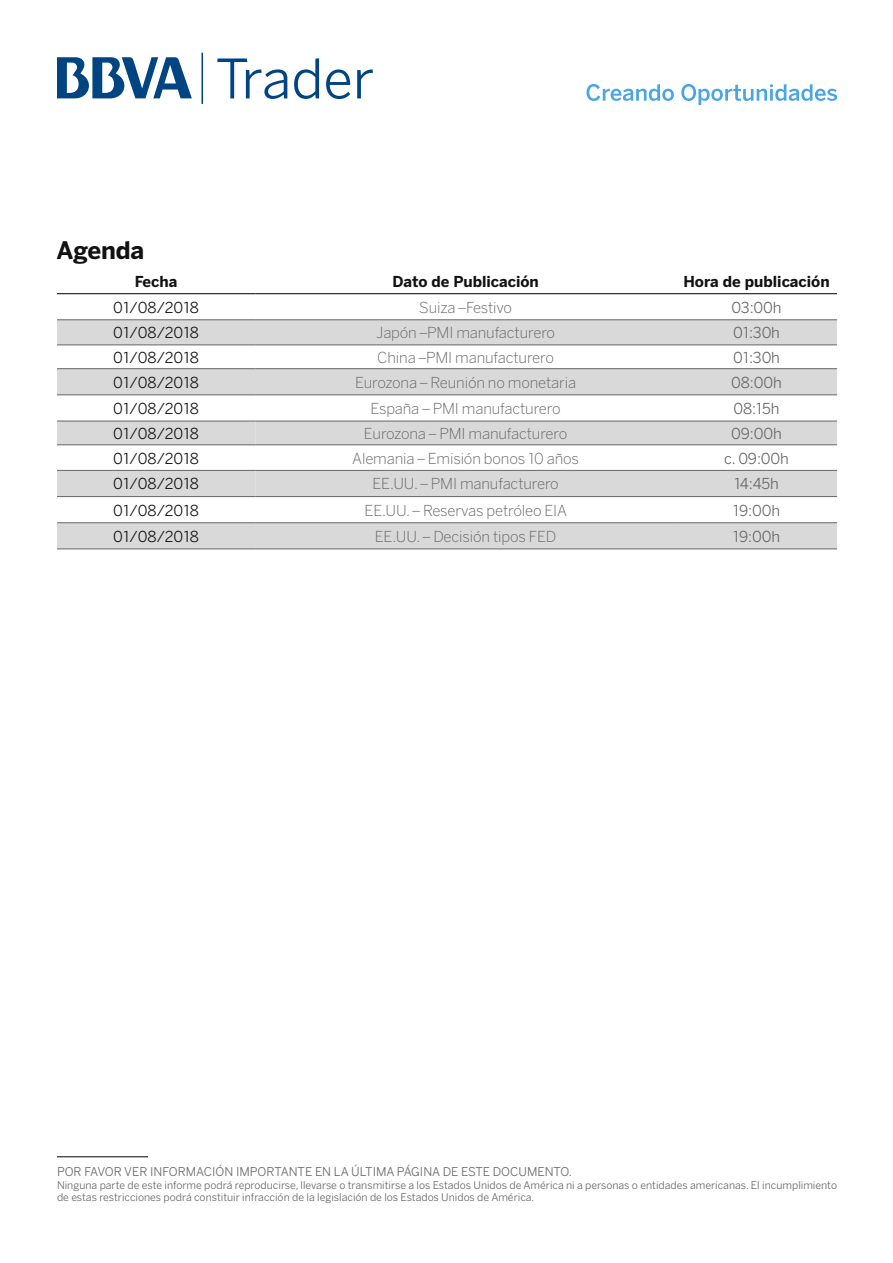
<style>
.page{position:relative;width:893px;height:1263px;background:#fff}
.page>*{position:absolute;margin:0;border:0;box-sizing:border-box;transform-origin:0 0}
.t1{font:54px "BBVA Benton Sans";color:#004481}
.Párrafo_unico{font:700 24px "BBVA Benton Sans";letter-spacing:-.01em;color:#121212}
.Estilo_de_párrafo_1{font:300 15px "BBVA Benton Sans";letter-spacing:-.01em;color:#666}
.t2{font:15px "BBVA Benton Sans";color:#121212}
.Estilo_de_párrafo_1-2{font:15px "BBVA Benton Sans";letter-spacing:-.01em;color:#666}
.subtitulo_de_tabla{font:700 15px "BBVA Benton Sans";color:#121212}
.t3{font:12px "BBVA Benton Sans";color:#666}
.t4{font:10.5px/12.6px "BBVA Benton Sans";color:#666}
</style>
<div class="page">
<svg style="left:57px;top:320px;width:780px;height:25px;background:#d4d4d4"></svg>
<svg style="left:57px;top:369px;width:780px;height:180px;fill:#d9d9d9"></svg>
<svg style="left:57px;top:422px;width:780px;height:100px"></svg>
<hr style="left:57px;top:319px;width:198px;height:1px;background:#666">
<hr style="left:255px;top:319px;width:421px;height:1px;background:#666">
<hr style="left:676px;top:319px;width:161px;height:1px;background:#666">
<hr style="left:57px;top:345px;width:198px;height:1px;background:#666">
<hr style="left:255px;top:345px;width:421px;height:1px;background:#666">
<hr style="left:676px;top:345px;width:161px;height:1px;background:#666">
<hr style="left:57px;top:368px;width:198px;height:1px;background:#666">
<hr style="left:255px;top:368px;width:421px;height:1px;background:#666">
<hr style="left:676px;top:368px;width:161px;height:1px;background:#666">
<hr style="left:57px;top:293px;width:198px;height:1px;background:#000">
<hr style="left:255px;top:293px;width:421px;height:1px;background:#000">
<hr style="left:676px;top:293px;width:161px;height:1px;background:#000">
<hr style="left:57px;top:395px;width:198px;height:1px;background:#666">
<hr style="left:57px;top:421px;width:198px;height:1px;background:#666">
<hr style="left:57px;top:445px;width:198px;height:1px;background:#666">
<hr style="left:57px;top:470px;width:198px;height:1px;background:#666">
<hr style="left:57px;top:496px;width:198px;height:1px;background:#666">
<hr style="left:255px;top:395px;width:421px;height:1px;background:#666">
<hr style="left:255px;top:421px;width:421px;height:1px;background:#666">
<hr style="left:255px;top:445px;width:421px;height:1px;background:#666">
<hr style="left:255px;top:470px;width:421px;height:1px;background:#666">
<hr style="left:255px;top:496px;width:421px;height:1px;background:#666">
<hr style="left:676px;top:395px;width:161px;height:1px;background:#666">
<hr style="left:676px;top:421px;width:161px;height:1px;background:#666">
<hr style="left:676px;top:445px;width:161px;height:1px;background:#666">
<hr style="left:676px;top:470px;width:161px;height:1px;background:#666">
<hr style="left:676px;top:496px;width:161px;height:1px;background:#666">
<hr style="left:57px;top:522px;width:198px;height:1px;background:#666">
<hr style="left:255px;top:522px;width:421px;height:1px;background:#666">
<hr style="left:676px;top:522px;width:161px;height:1px;background:#666">
<hr style="left:57px;top:549px;width:198px;height:1px;background:#666">
<hr style="left:255px;top:549px;width:421px;height:1px;background:#666">
<hr style="left:676px;top:549px;width:161px;height:1px;background:#666">
<hr style="left:57px;top:1156px;width:91px;height:1px;background:#000">
<svg style="left:586px;top:84px;width:88px;height:17px"></svg>
<svg style="left:681px;top:84px;width:156px;height:21px"></svg>
<svg style="left:57px;top:57px;width:135px;height:41px"></svg>
<hr style="left:201px;top:53px;width:2px;height:51px;background:#004481">
<p class="t1" style="left:216px;top:47px;width:160px">Trader</p>
<p class="Párrafo_unico" style="left:57px;top:235px;width:89px">Agenda</p>
<p class="subtitulo_de_tabla" style="left:135px;top:272px;width:44px">Fecha</p>
<p class="subtitulo_de_tabla" style="left:392px;top:272px;width:148px">Dato de Publicación</p>
<p class="subtitulo_de_tabla" style="left:683px;top:272px;width:148px">Hora de publicación</p>
<p class="t2" style="left:113px;top:298px;width:87px">01/08/2018</p>
<p class="Estilo_de_párrafo_1" style="left:419px;top:298px;width:94px">Suiza –Festivo</p>
<p class="Estilo_de_párrafo_1-2" style="left:731px;top:298px;width:52px">03:00h</p>
<p class="t2" style="left:113px;top:324px;width:87px">01/08/2018</p>
<p class="Estilo_de_párrafo_1" style="left:376px;top:324px;width:180px">Japón –PMI manufacturero</p>
<p class="Estilo_de_párrafo_1-2" style="left:733px;top:324px;width:48px">01:30h</p>
<p class="t2" style="left:113px;top:348px;width:87px">01/08/2018</p>
<p class="Estilo_de_párrafo_1" style="left:377px;top:348px;width:178px">China –PMI manufacturero</p>
<p class="Estilo_de_párrafo_1-2" style="left:733px;top:348px;width:48px">01:30h</p>
<p class="t2" style="left:113px;top:373px;width:87px">01/08/2018</p>
<p class="Estilo_de_párrafo_1" style="left:355px;top:373px;width:223px">Eurozona – Reunión no monetaria</p>
<p class="Estilo_de_párrafo_1-2" style="left:731px;top:373px;width:52px">08:00h</p>
<p class="t2" style="left:113px;top:399px;width:87px">01/08/2018</p>
<p class="Estilo_de_párrafo_1" style="left:371px;top:400px;width:192px">España – PMI manufacturero</p>
<p class="Estilo_de_párrafo_1-2" style="left:733px;top:399px;width:48px">08:15h</p>
<p class="t2" style="left:113px;top:424px;width:87px">01/08/2018</p>
<p class="Estilo_de_párrafo_1" style="left:364px;top:424px;width:205px">Eurozona – PMI manufacturero</p>
<p class="Estilo_de_párrafo_1-2" style="left:731px;top:424px;width:52px">09:00h</p>
<p class="t2" style="left:113px;top:449px;width:87px">01/08/2018</p>
<p class="Estilo_de_párrafo_1" style="left:352px;top:449px;width:228px">Alemania – Emisión bonos 10 años</p>
<p class="Estilo_de_párrafo_1-2" style="left:724px;top:449px;width:66px">c. 09:00h</p>
<p class="t2" style="left:113px;top:475px;width:87px">01/08/2018</p>
<p class="Estilo_de_párrafo_1" style="left:372px;top:475px;width:188px">EE.UU. – PMI manufacturero</p>
<p class="Estilo_de_párrafo_1-2" style="left:734px;top:475px;width:46px">14:45h</p>
<p class="t2" style="left:113px;top:501px;width:87px">01/08/2018</p>
<p class="Estilo_de_párrafo_1" style="left:365px;top:501px;width:204px">EE.UU. – Reservas petróleo EIA</p>
<p class="Estilo_de_párrafo_1-2" style="left:733px;top:501px;width:49px">19:00h</p>
<p class="t2" style="left:113px;top:527px;width:87px">01/08/2018</p>
<p class="Estilo_de_párrafo_1" style="left:375px;top:527px;width:183px">EE.UU. – Decisión tipos FED</p>
<p class="Estilo_de_párrafo_1-2" style="left:733px;top:527px;width:49px">19:00h</p>
<p class="t3" style="left:57px;top:1165px;width:516px">POR FAVOR VER INFORMACIÓN IMPORTANTE EN LA ÚLTIMA PÁGINA DE ESTE DOCUMENTO.</p>
<p class="t4" style="left:57px;top:1179px;width:782px">Ninguna parte de este informe podrá reproducirse, llevarse o transmitirse a los Estados Unidos de América ni a personas o entidades americanas. El incumplimiento de estas restricciones podrá constituir infracción de la legislación de los Estados Unidos de América.</p>
</div>
